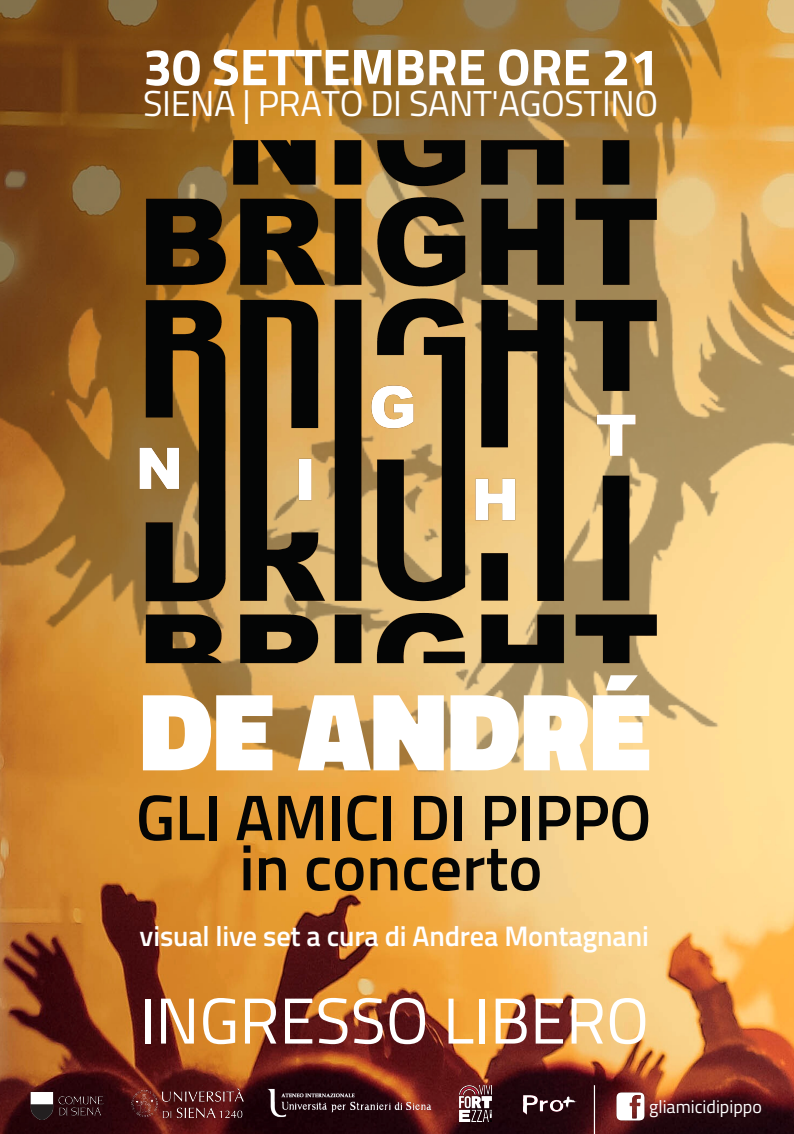
<style>
.page{position:relative;width:794px;height:1134px;background:#fff}
.page>*{position:absolute;margin:0;border:0;box-sizing:border-box;transform-origin:0 0}
.t1{font:900 112.04px "Titillium Web";color:#fff}
.t2{font:64.96px "Titillium Web";color:#fff}
.t3{font:600 64.56px "Titillium Web";letter-spacing:-.01em;color:#040505}
.t4{font:600 64.16px "Titillium Web";color:#040505}
.t5{font:700 51.88px "Titillium Web";letter-spacing:-.005em;color:#fff}
.t6{font:36px "Titillium Web";letter-spacing:-.015em;color:#fff}
.t7{font:600 28.32px "Titillium Web";letter-spacing:-.005em;color:#fff}
.t8{font:18px "Titillium Web";color:#fff}
</style>
<div class="page">
<img style="left:0;top:791px;width:794px;height:343px">
<img style="left:0;top:0;width:794px;height:791px">
<img style="left:123px;top:0;width:548px;height:682px">
<img style="left:616px;top:1093px;width:28px;height:27px">
<hr style="left:594px;top:1085px;width:1px;height:49px;background:#fff">
<img style="left:119px;top:1091px;width:44px;height:26px">
<img style="left:163px;top:1085px;width:80px;height:19px">
<img style="left:149px;top:1107px;width:81px;height:13px">
<img style="left:220px;top:1109px;width:23px;height:8px">
<img style="left:28px;top:1085px;width:78px;height:35px">
<img style="left:459px;top:1085px;width:32px;height:36px">
<img style="left:523px;top:1095px;width:53px;height:21px">
<img style="left:266px;top:1086px;width:167px;height:35px">
<h3 class="t5" style="left:143px;top:26px;width:517px">30 SETTEMBRE ORE 21</h3>
<p class="t6" style="left:143px;top:75px;width:516px">SIENA | PRATO DI SANT'AGOSTINO</p>
<h1 class="t1" style="left:140px;top:643px;width:513px">DE ANDRÉ</h1>
<h3 class="t3" style="left:136px;top:767px;width:517px">GLI AMICI DI PIPPO</h3>
<h3 class="t4" style="left:239px;top:818px;width:305px">in concerto</h3>
<p class="t7" style="left:140px;top:914px;width:511px">visual live set a cura di Andrea Montagnani</p>
<h2 class="t2" style="left:139px;top:970px;width:511px">INGRESSO LIBERO</h2>
<p class="t8" style="left:649px;top:1093px;width:114px">gliamicidipippo</p>
</div>
